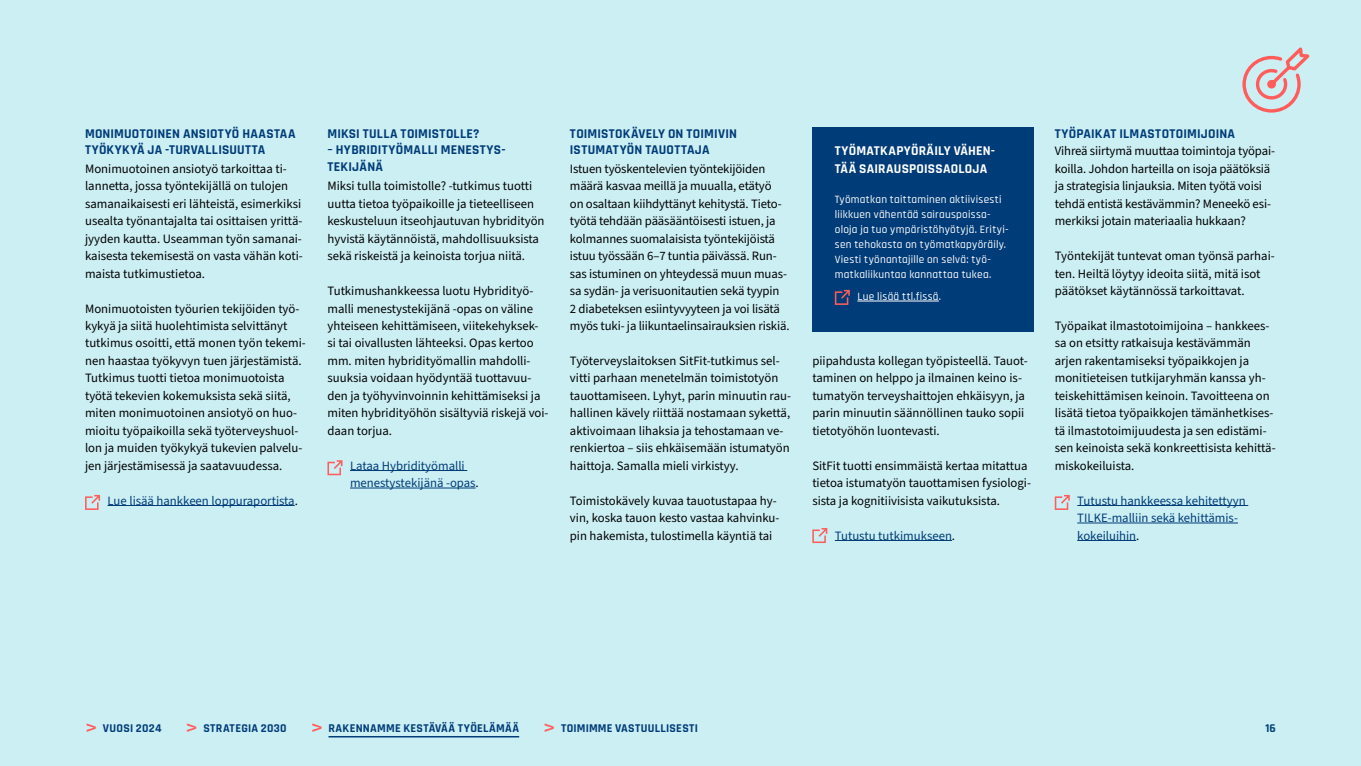
<style>
.page{position:relative;width:1361px;height:766px;background:#fff}
.page>*{position:absolute;margin:0;border:0;box-sizing:border-box;transform-origin:0 0}
.t1{font:700 13.5px/16.5px "Rajdhani";letter-spacing:.02em;color:#003c78}
.t2{font:700 13.5px/17.4px "Rajdhani";letter-spacing:.02em;color:#fff}
.t3{font:12.75px/17.5px "Source Sans 3";color:#000}
.t4{font:12.75px/17.5px "Source Sans 3";color:#003c78}
.t5{font:700 12px "Rajdhani";letter-spacing:.025em;color:#003c78}
.t6{font:700 12px "Rajdhani";color:#004177}
.t7{font:500 11.25px/15px "Rajdhani";letter-spacing:.025em;color:#fff}
.s1{color:#000}
.s2{font-weight:600;font-size:22.5px;color:#ff5c5c}
</style>
<div class="page">
<div style="left:0;top:0;width:1361px;height:765px;background:#cceff4"></div>
<hr style="left:328px;top:735px;width:191px;height:2px;background:#003c78">
<hr style="left:108px;top:505px;width:187px;height:1px;background:#003c78">
<hr style="left:350px;top:470px;width:117px;height:1px;background:#003c78">
<hr style="left:350px;top:487px;width:125px;height:1px;background:#003c78">
<hr style="left:1077px;top:505px;width:171px;height:1px;background:#003c78">
<hr style="left:1077px;top:522px;width:161px;height:1px;background:#003c78">
<hr style="left:1077px;top:540px;width:59px;height:1px;background:#003c78">
<div style="left:812px;top:127px;width:221px;height:204px;background:#003c78"></div>
<hr style="left:857px;top:300px;width:82px;height:1px;background:#fff">
<svg style="left:835px;top:290px;width:15px;height:15px"></svg>
<svg style="left:85px;top:495px;width:15px;height:15px"></svg>
<svg style="left:327px;top:460px;width:15px;height:15px"></svg>
<svg style="left:812px;top:528px;width:15px;height:15px"></svg>
<svg style="left:1054px;top:495px;width:15px;height:15px"></svg>
<hr style="left:835px;top:540px;width:117px;height:1px;background:#003c78">
<svg style="left:1242px;top:47px;width:68px;height:66px"></svg>
<p class="t1" style="left:85px;top:125px;width:212px">MONIMUOTOINEN ANSIOTYÖ HAASTAA<br>TYÖKYKYÄ JA -TURVALLISUUTTA</p>
<p class="t3" style="left:85px;top:159px;width:219px">Monimuotoinen ansiotyö tarkoittaa ti&shy;lannetta, jossa työntekijällä on tulojen samanaikaisesti eri lähteistä, esimerkiksi usealta työnantajalta tai osittaisen yrittä&shy;jyyden kautta. Useamman työn samanai&shy;kaisesta tekemisestä on vasta vähän koti&shy;maista tutkimustietoa.</p>
<p class="t3" style="left:85px;top:299px;width:222px">Monimuotoisten työurien tekijöiden työ&shy;kykyä ja siitä huolehtimista selvittänyt tutkimus osoitti, että monen työn tekemi&shy;nen haastaa työkyvyn tuen järjestämistä.<br>Tutkimus tuotti tietoa monimuotoista työtä tekevien kokemuksista sekä siitä, miten monimuotoinen ansiotyö on huo&shy;mioitu työpaikoilla sekä työterveyshuol&shy;lon ja muiden työkykyä tukevien palvelu&shy;jen järjestämisessä ja saatavuudessa.</p>
<p class="t4" style="left:108px;top:492px;width:192px">Lue lisää hankkeen loppuraportista<span class="s1">.</span></p>
<p class="t1" style="left:327px;top:125px;width:154px">MIKSI TULLA TOIMISTOLLE?</p>
<p class="t1" style="left:327px;top:142px;width:178px">– HYBRIDITYÖMALLI MENESTYS-<br>TEKIJÄNÄ</p>
<p class="t3" style="left:327px;top:177px;width:219px">Miksi tulla toimistolle? -tutkimus tuotti uutta tietoa työpaikoille ja tieteelliseen keskusteluun itseohjautuvan hybridityön hyvistä käytännöistä, mahdollisuuksista sekä riskeistä ja keinoista torjua niitä.</p>
<p class="t3" style="left:327px;top:282px;width:223px">Tutkimushankkeessa luotu Hybridityö&shy;malli menestystekijänä -opas on väline yhteiseen kehittämiseen, viitekehyksek&shy;si tai oivallusten lähteeksi. Opas kertoo mm. miten hybridityömallin mahdolli&shy;suuksia voidaan hyödyntää tuottavuu&shy;den ja työhyvinvoinnin kehittämiseksi ja miten hybridityöhön sisältyviä riskejä voi&shy;daan torjua.</p>
<p class="t4" style="left:350px;top:457px;width:130px">Lataa Hybridityömalli menestystekijänä -opas<span class="s1">.</span></p>
<p class="t1" style="left:570px;top:125px;width:169px">TOIMISTOKÄVELY ON TOIMIVIN<br>ISTUMATYÖN TAUOTTAJA</p>
<p class="t3" style="left:570px;top:159px;width:221px">Istuen työskentelevien työntekijöiden määrä kasvaa meillä ja muualla, etätyö<br>on osaltaan kiihdyttänyt kehitystä. Tieto&shy;työtä tehdään pääsääntöisesti istuen, ja kolmannes suomalaisista työntekijöistä istuu työssään 6–7 tuntia päivässä. Run&shy;sas istuminen on yhteydessä muun muas&shy;sa sydän- ja verisuonitautien sekä tyypin<br>2 diabeteksen esiintyvyyteen ja voi lisätä myös tuki- ja liikuntaelinsairauksien riskiä.</p>
<p class="t3" style="left:570px;top:352px;width:223px">Työterveyslaitoksen SitFit-tutkimus sel&shy;vitti parhaan menetelmän toimistotyön tauottamiseen. Lyhyt, parin minuutin rau&shy;hallinen kävely riittää nostamaan sykettä, aktivoimaan lihaksia ja tehostamaan ve&shy;renkiertoa – siis ehkäisemään istumatyön haittoja. Samalla mieli virkistyy.</p>
<p class="t3" style="left:570px;top:492px;width:211px">Toimistokävely kuvaa tauotustapaa hy&shy;vin, koska tauon kesto vastaa kahvinku&shy;pin hakemista, tulostimella käyntiä tai</p>
<p class="t2" style="left:835px;top:142px;width:162px">TYÖMATKAPYÖRÄILY VÄHEN-<br>TÄÄ SAIRAUSPOISSAOLOJA</p>
<p class="t7" style="left:835px;top:192px;width:175px">Työmatkan taittaminen aktiivisesti liikkuen vähentää sairauspoissa&shy;oloja ja tuo ympäristöhyötyjä. Erityi&shy;sen tehokasta on työmatkapyöräily.<br>Viesti työnantajille on selvä: työ&shy;matkaliikuntaa kannattaa tukea.</p>
<p class="t7" style="left:857px;top:289px;width:84px">Lue lisää ttl.fissä.</p>
<p class="t3" style="left:812px;top:352px;width:217px">piipahdusta kollegan työpisteellä. Tauot&shy;taminen on helppo ja ilmainen keino is&shy;tumatyön terveyshaittojen ehkäisyyn, ja parin minuutin säännöllinen tauko sopii tietotyöhön luontevasti.</p>
<p class="t3" style="left:812px;top:457px;width:220px">SitFit tuotti ensimmäistä kertaa mitattua tietoa istumatyön tauottamisen fysiologi&shy;sista ja kognitiivisista vaikutuksista.</p>
<p class="t4" style="left:835px;top:526px;width:122px">Tutustu tutkimukseen<span class="s1">.</span></p>
<p class="t1" style="left:1054px;top:125px;width:182px">TYÖPAIKAT ILMASTOTOIMIJOINA</p>
<p class="t3" style="left:1054px;top:142px;width:222px">Vihreä siirtymä muuttaa toimintoja työpai&shy;koilla. Johdon harteilla on isoja päätöksiä ja strategisia linjauksia. Miten työtä voisi tehdä entistä kestävämmin? Meneekö esi&shy;merkiksi jotain materiaalia hukkaan?</p>
<p class="t3" style="left:1054px;top:247px;width:221px">Työntekijät tuntevat oman työnsä parhai&shy;ten. Heiltä löytyy ideoita siitä, mitä isot päätökset käytännössä tarkoittavat.</p>
<p class="t3" style="left:1054px;top:317px;width:222px">Työpaikat ilmastotoimijoina – hankkees&shy;sa on etsitty ratkaisuja kestävämmän arjen rakentamiseksi työpaikkojen ja monitieteisen tutkijaryhmän kanssa yh&shy;teiskehittämisen keinoin. Tavoitteena on lisätä tietoa työpaikkojen tämänhetkises&shy;tä ilmastotoimijuudesta ja sen edistämi&shy;sen keinoista sekä konkreettisista kehittä&shy;miskokeiluista.</p>
<p class="t4" style="left:1077px;top:492px;width:170px">Tutustu hankkeessa kehitettyyn<br>TILKE-malliin sekä kehittämis&shy;kokeiluihin<span class="s1">.</span></p>
<p class="t5" style="left:85px;top:720px;width:614px"><span class="s2">&gt;</span> VUOSI 2024 <span class="s2">&gt;</span> STRATEGIA 2030 <span class="s2">&gt;</span> RAKENNAMME KESTÄVÄÄ TYÖELÄMÄÄ <span class="s2">&gt;</span> TOIMIMME VASTUULLISESTI</p>
<p class="t6" style="left:1265px;top:720px;width:12px">16</p>
</div>
